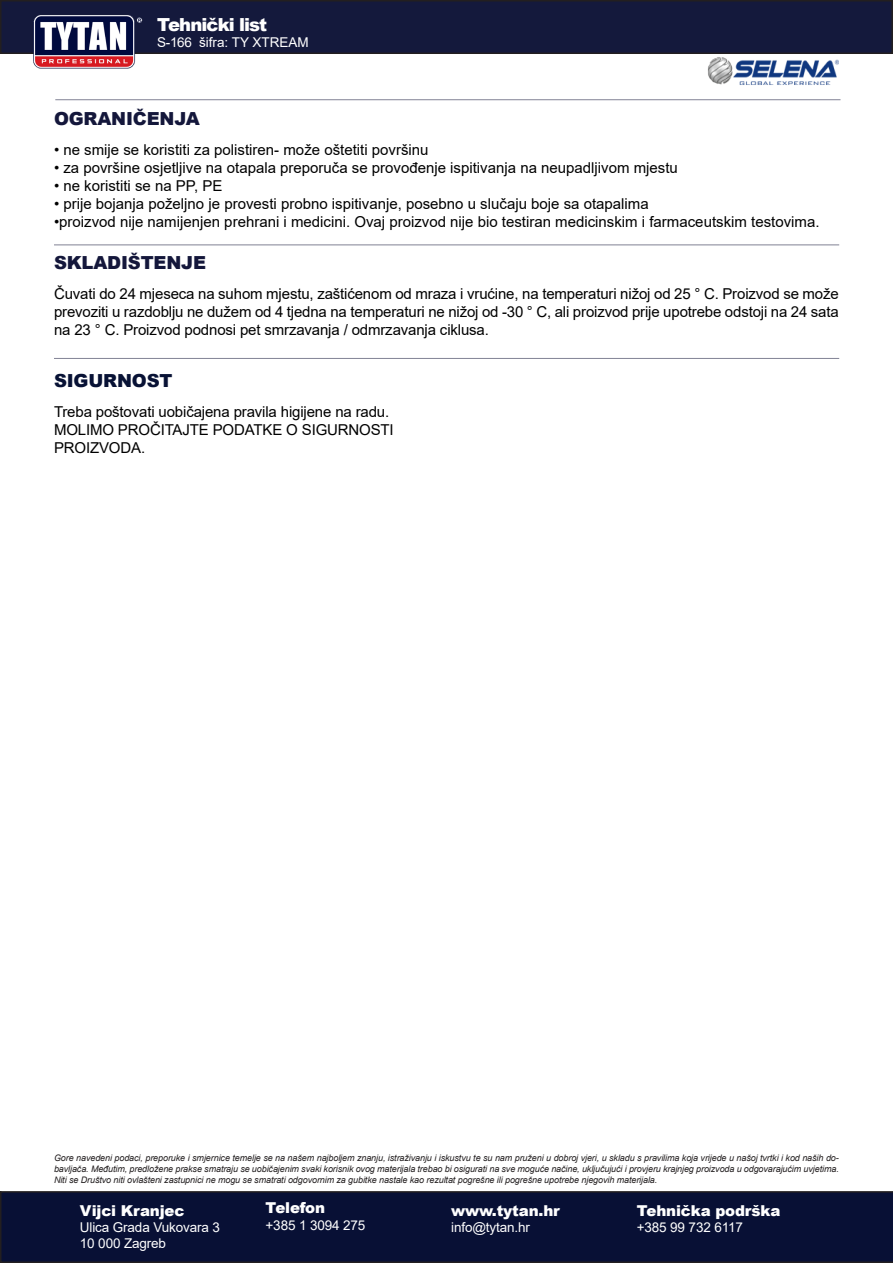
<style>
.page{position:relative;width:893px;height:1263px;background:#fff}
.page>*{position:absolute;margin:0;border:0;box-sizing:border-box;transform-origin:0 0}
.t1{font:900 18px "Arial";letter-spacing:-.01em;color:#14173b}
.t2{font:900 18px "Arial";letter-spacing:-.05em;color:#fff}
.t3{font:900 18px "Arial";letter-spacing:-.01em;color:#081235}
.t4{font:15px/18px "Arial";color:#000;text-align:justify}
.t5{font:900 15px "Arial";letter-spacing:-.01em;color:#fff}
.t6{font:13.5px "Arial";letter-spacing:-.01em;color:#fff}
.t7{font:italic 9px/10.8px "Arial";letter-spacing:-.01em;color:#231f20;text-align:justify}
</style>
<div class="page">
<div style="left:1px;top:1px;width:891px;height:52px;background:#14193c"></div>
<div style="left:0;top:0;width:893px;height:54px;border:2px solid #231f20"></div>
<img style="left:32px;top:15px;width:112px;height:54px">
<div style="left:0;top:1191px;width:893px;height:72px;background:#081035"></div>
<img style="left:708px;top:53px;width:131px;height:32px">
<hr style="left:55px;top:99px;width:785px;height:1px;background:#1b1d3e">
<hr style="left:54px;top:358px;width:785px;height:1px;background:#1b1d3e">
<hr style="left:54px;top:244px;width:785px;height:1px;background:#1b1d3e">
<p class="t2" style="left:157px;top:11px;width:112px">Tehnički list</p>
<p class="t6" style="left:157px;top:33px;width:153px">S-166 šifra: TY XTREAM</p>
<p class="t1" style="left:54px;top:106px;width:147px">OGRANIČENJA</p>
<p class="t4" style="left:54px;top:140px;width:376px">• ne smije se koristiti za polistiren- može oštetiti površinu</p>
<p class="t4" style="left:54px;top:158px;width:625px">• za površine osjetljive na otapala preporuča se provođenje ispitivanja na neupadljivom mjestu</p>
<p class="t4" style="left:54px;top:176px;width:170px">• ne koristiti se na PP, PE</p>
<p class="t4" style="left:54px;top:194px;width:596px">• prije bojanja poželjno je provesti probno ispitivanje, posebno u slučaju boje sa otapalima</p>
<p class="t4" style="left:54px;top:212px;width:767px">•proizvod nije namijenjen prehrani i medicini. Ovaj proizvod nije bio testiran medicinskim i farmaceutskim testovima.</p>
<p class="t1" style="left:54px;top:249px;width:154px">SKLADIŠTENJE</p>
<p class="t4" style="left:54px;top:284px;width:786px">Čuvati do 24 mjeseca na suhom mjestu, zaštićenom od mraza i vrućine, na temperaturi nižoj od 25 ° C. Proizvod se može prevoziti u razdoblju ne dužem od 4 tjedna na temperaturi ne nižoj od -30 ° C, ali proizvod prije upotrebe odstoji na 24 sata na 23 ° C. Proizvod podnosi pet smrzavanja / odmrzavanja ciklusa.</p>
<p class="t3" style="left:54px;top:368px;width:120px">SIGURNOST</p>
<p class="t4" style="left:54px;top:403px;width:337px">Treba poštovati uobičajena pravila higijene na radu.</p>
<p class="t4" style="left:54px;top:421px;width:341px">MOLIMO PROČITAJTE PODATKE O SIGURNOSTI<br>PROIZVODA.</p>
<p class="t7" style="left:54px;top:1153px;width:786px">Gore navedeni podaci, preporuke i smjernice temelje se na našem najboljem znanju, istraživanju i iskustvu te su nam pruženi u dobroj vjeri, u skladu s pravilima koja vrijede u našoj tvrtki i kod naših do&shy;bavljača. Međutim, predložene prakse smatraju se uobičajenim svaki korisnik ovog materijala trebao bi osigurati na sve moguće načine, uključujući i provjeru krajnjeg proizvoda u odgovarajućim uvjetima.<br>Niti se Društvo niti ovlašteni zastupnici ne mogu se smatrati odgovornim za gubitke nastale kao rezultat pogrešne ili pogrešne upotrebe njegovih materijala.</p>
<p class="t5" style="left:80px;top:1199px;width:106px">Vijci Kranjec</p>
<p class="t6" style="left:80px;top:1218px;width:141px">Ulica Grada Vukovara 3</p>
<p class="t6" style="left:80px;top:1234px;width:88px">10 000 Zagreb</p>
<p class="t5" style="left:266px;top:1197px;width:61px">Telefon</p>
<p class="t6" style="left:266px;top:1215px;width:101px">+385 1 3094 275</p>
<p class="t5" style="left:451px;top:1199px;width:110px">www.tytan.hr</p>
<p class="t6" style="left:451px;top:1218px;width:80px">info@tytan.hr</p>
<p class="t5" style="left:637px;top:1199px;width:145px">Tehnička podrška</p>
<p class="t6" style="left:637px;top:1218px;width:108px">+385 99 732 6117</p>
</div>
